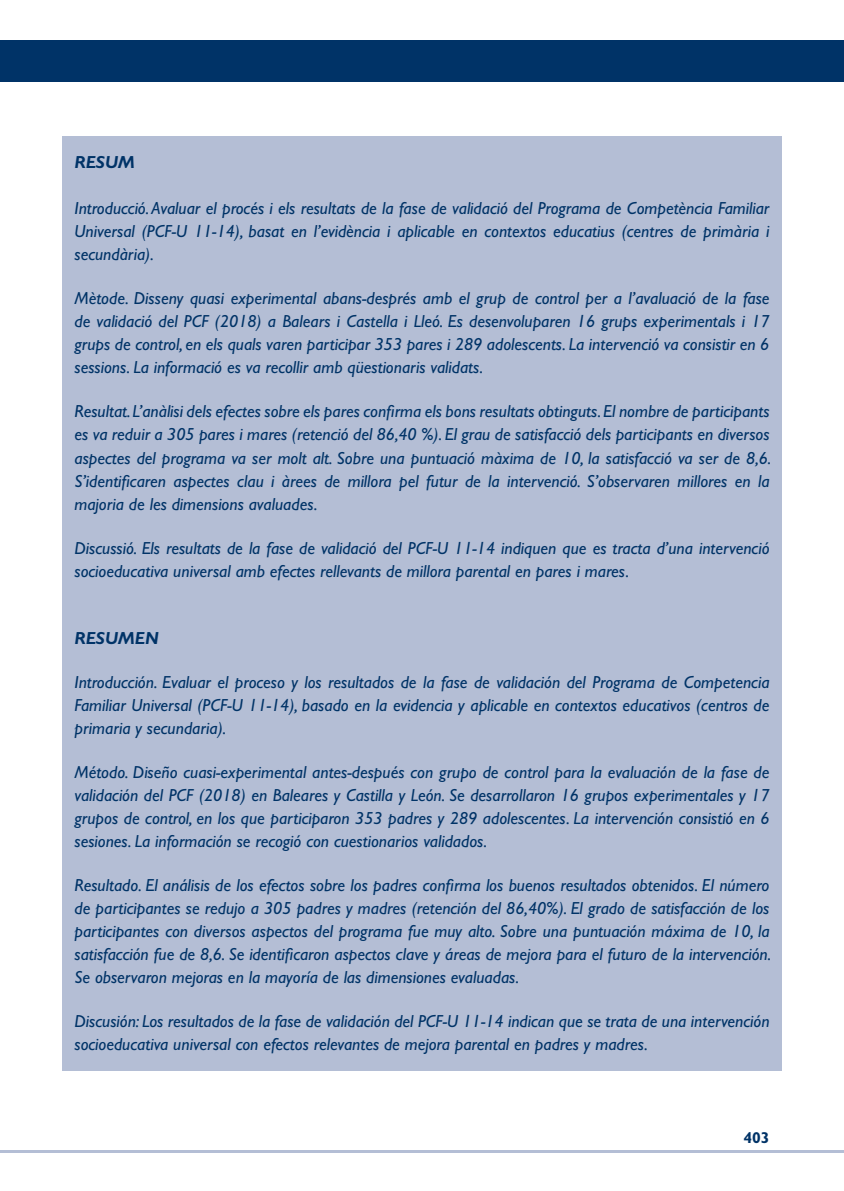
<style>
.page{position:relative;width:844px;height:1191px;background:#fff}
.page>*{position:absolute;margin:0;border:0;box-sizing:border-box;transform-origin:0 0}
.t1{font:italic 17.5px/23.1px "Gill Sans Std";color:#003367;text-align:justify}
.t2{font:italic 700 17.5px "Gill Sans Std";color:#003367}
.t3{font:700 15.75px "Gill Sans Std";color:#003367}
</style>
<div class="page">
<hr style="left:0;top:1150px;width:843px;height:2px;background:#b4bed5">
<div style="left:62px;top:136px;width:719px;height:935px;background:#b4bed5"></div>
<div style="left:0;top:40px;width:843px;height:42px;background:#003367"></div>
<p class="t2" style="left:74px;top:152px;width:62px">RESUM</p>
<p class="t1" style="left:74px;top:197px;width:696px">Introducció. Avaluar el procés i els resultats de la fase de validació del Programa de Competència Familiar Universal (PCF-U 11-14), basat en l’evidència i aplicable en contextos educatius (centres de primària i secundària).</p>
<p class="t1" style="left:74px;top:287px;width:696px">Mètode. Disseny quasi experimental abans-després amb el grup de control per a l’avaluació de la fase de validació del PCF (2018) a Balears i Castella i Lleó. Es desenvoluparen 16 grups experimentals i 17 grups de control, en els quals varen participar 353 pares i 289 adolescents. La intervenció va consistir en 6 sessions. La informació es va recollir amb qüestionaris validats.</p>
<p class="t1" style="left:74px;top:400px;width:698px">Resultat. L’anàlisi dels efectes sobre els pares confirma els bons resultats obtinguts. El nombre de participants es va reduir a 305 pares i mares (retenció del 86,40 %). El grau de satisfacció dels participants en diversos aspectes del programa va ser molt alt. Sobre una puntuació màxima de 10, la satisfacció va ser de 8,6.<br>S’identificaren aspectes clau i àrees de millora pel futur de la intervenció. S’observaren millores en la majoria de les dimensions avaluades.</p>
<p class="t1" style="left:74px;top:536px;width:696px">Discussió. Els resultats de la fase de validació del PCF-U 11-14 indiquen que es tracta d’una intervenció socioeducativa universal amb efectes rellevants de millora parental en pares i mares.</p>
<p class="t2" style="left:74px;top:627px;width:86px">RESUMEN</p>
<p class="t1" style="left:74px;top:670px;width:696px">Introducción. Evaluar el proceso y los resultados de la fase de validación del Programa de Competencia Familiar Universal (PCF-U 11-14), basado en la evidencia y aplicable en contextos educativos (centros de primaria y secundaria).</p>
<p class="t1" style="left:74px;top:760px;width:696px">Método. Diseño cuasi-experimental antes-después con grupo de control para la evaluación de la fase de validación del PCF (2018) en Baleares y Castilla y León. Se desarrollaron 16 grupos experimentales y 17 grupos de control, en los que participaron 353 padres y 289 adolescentes. La intervención consistió en 6 sesiones. La información se recogió con cuestionarios validados.</p>
<p class="t1" style="left:74px;top:873px;width:698px">Resultado. El análisis de los efectos sobre los padres confirma los buenos resultados obtenidos. El número de participantes se redujo a 305 padres y madres (retención del 86,40%). El grado de satisfacción de los participantes con diversos aspectos del programa fue muy alto. Sobre una puntuación máxima de 10, la satisfacción fue de 8,6. Se identificaron aspectos clave y áreas de mejora para el futuro de la intervención.<br>Se observaron mejoras en la mayoría de las dimensiones evaluadas.</p>
<p class="t1" style="left:74px;top:1010px;width:696px">Discusión: Los resultados de la fase de validación del PCF-U 11-14 indican que se trata de una intervención socioeducativa universal con efectos relevantes de mejora parental en padres y madres.</p>
<p class="t3" style="left:743px;top:1128px;width:28px">403</p>
</div>
